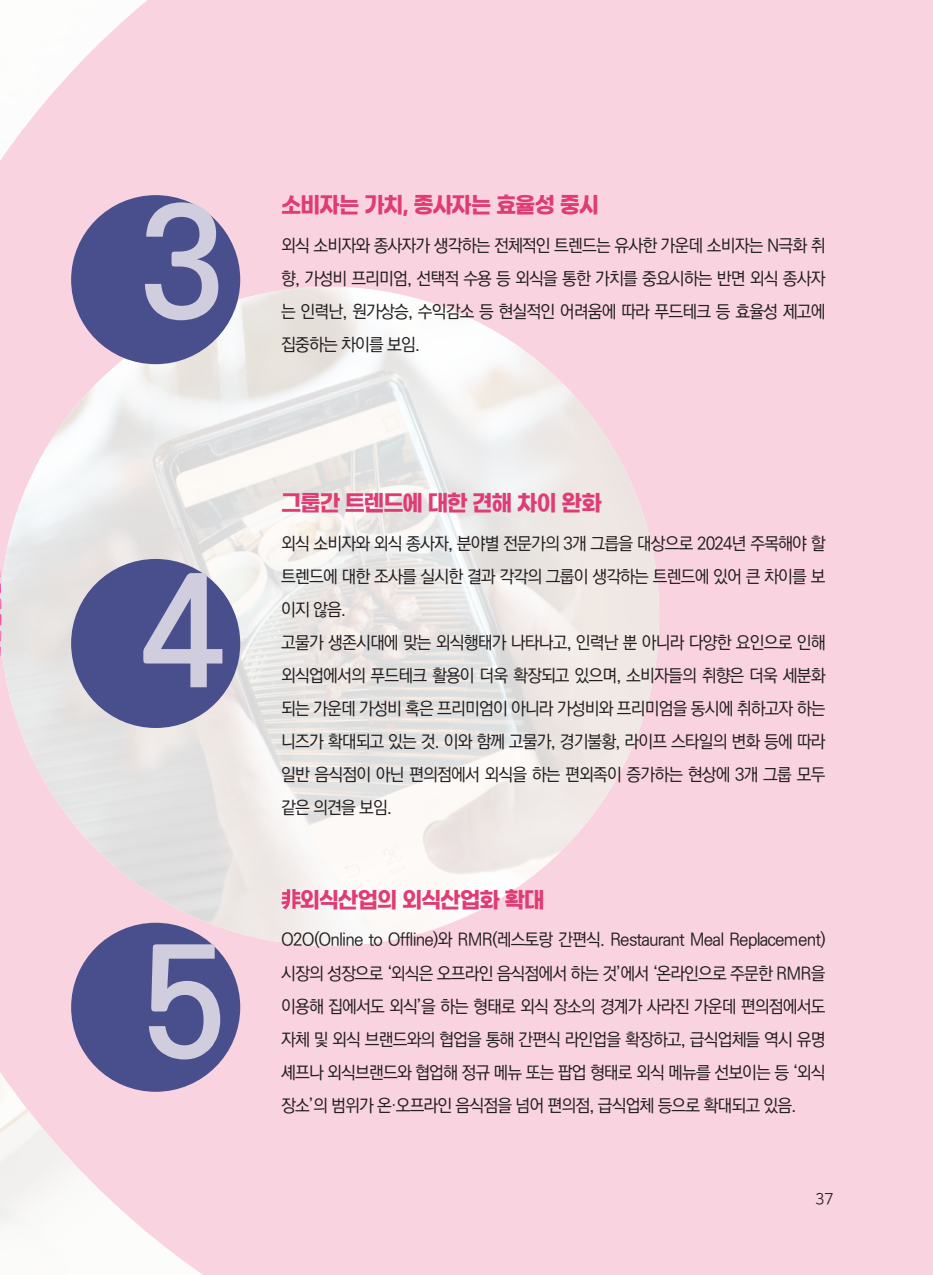
<style>
.page{position:relative;width:933px;height:1275px;background:#fad3e0}
.page>*{position:absolute;margin:0;border:0;box-sizing:border-box;transform-origin:0 0}
.도비라-번호{font:700 152.25px "Ko Pub World Dotum";color:#cfcdde;scale:.96 1}
.제목-명조제목{font:22.75px "Gmarket Sans TTF Bold";letter-spacing:-.055em;color:#df3c75;scale:.93 1}
.본문{font:500 17.5px/33.1px "Ko Pub World Dotum";letter-spacing:-.05em;color:#231f20;text-align:justify}
.t1{font:15.75px "Nanum Square R";color:#231f20}
</style>
<div class="page">
<img style="left:0;top:287px;width:659px;height:659px">
<svg style="left:0;top:567px;width:2px;height:106px"></svg>
<div style="left:71px;top:195px;width:169px;height:169px;background:#484f8c;border-radius:50%"></div>
<div style="left:71px;top:559px;width:169px;height:169px;background:#484f8c;border-radius:50%"></div>
<div style="left:71px;top:923px;width:169px;height:169px;background:#484f8c;border-radius:50%"></div>
<svg style="left:281px;top:889px;width:20px;height:20px"></svg>
<p class="도비라-번호" style="left:142px;top:156px;width:87px">3</p>
<p class="도비라-번호" style="left:142px;top:525px;width:87px">4</p>
<p class="도비라-번호" style="left:142px;top:895px;width:87px">5</p>
<p class="제목-명조제목" style="left:281px;top:192px;width:343px">소비자는 가치, 종사자는 효율성 중시</p>
<p class="본문" style="left:281px;top:229px;width:546px">외식 소비자와 종사자가 생각하는 전체적인 트렌드는 유사한 가운데 소비자는 N극화 취 향, 가성비 프리미엄, 선택적 수용 등 외식을 통한 가치를 중요시하는 반면 외식 종사자 는 인력난, 원가상승, 수익감소 등 현실적인 어려움에 따라 푸드테크 등 효율성 제고에 집중하는 차이를 보임.</p>
<p class="제목-명조제목" style="left:281px;top:490px;width:346px">그룹간 트렌드에 대한 견해 차이 완화</p>
<p class="본문" style="left:281px;top:527px;width:546px">외식 소비자와 외식 종사자, 분야별 전문가의 3개 그릅을 대상으로 2024년 주목해야 할 트렌드에 대한 조사를 실시한 결과 각각의 그룹이 생각하는 트렌드에 있어 큰 차이를 보 이지 않음.</p>
<p class="본문" style="left:281px;top:626px;width:546px">고물가 생존시대에 맞는 외식행태가 나타나고, 인력난 뿐 아니라 다양한 요인으로 인해 외식업에서의 푸드테크 활용이 더욱 확장되고 있으며, 소비자들의 취향은 더욱 세분화 되는 가운데 가성비 혹은 프리미엄이 아니라 가성비와 프리미엄을 동시에 취하고자 하는 니즈가 확대되고 있는 것. 이와 함께 고물가, 경기불황, 라이프 스타일의 변화 등에 따라 일반 음식점이 아닌 편의점에서 외식을 하는 편외족이 증가하는 현상에 3개 그룹 모두 같은 의견을 보임.</p>
<p class="제목-명조제목" style="left:300px;top:887px;width:264px">외식산업의 외식산업화 확대</p>
<p class="본문" style="left:281px;top:924px;width:546px">O2O(Online to Offline)와 RMR(레스토랑 간편식. Restaurant Meal Replacement) 시장의 성장으로 ‘외식은 오프라인 음식점에서 하는 것’에서 ‘온라인으로 주문한 RMR을 이용해 집에서도 외식’을 하는 형태로 외식 장소의 경계가 사라진 가운데 편의점에서도 자체 및 외식 브랜드와의 협업을 통해 간편식 라인업을 확장하고, 급식업체들 역시 유명 셰프나 외식브랜드와 협업해 정규 메뉴 또는 팝업 형태로 외식 메뉴를 선보이는 등 ‘외식 장소’의 범위가 온·오프라인 음식점을 넘어 편의점, 급식업체 등으로 확대되고 있음.</p>
<p class="t1" style="left:815px;top:1190px;width:20px">37</p>
</div>
